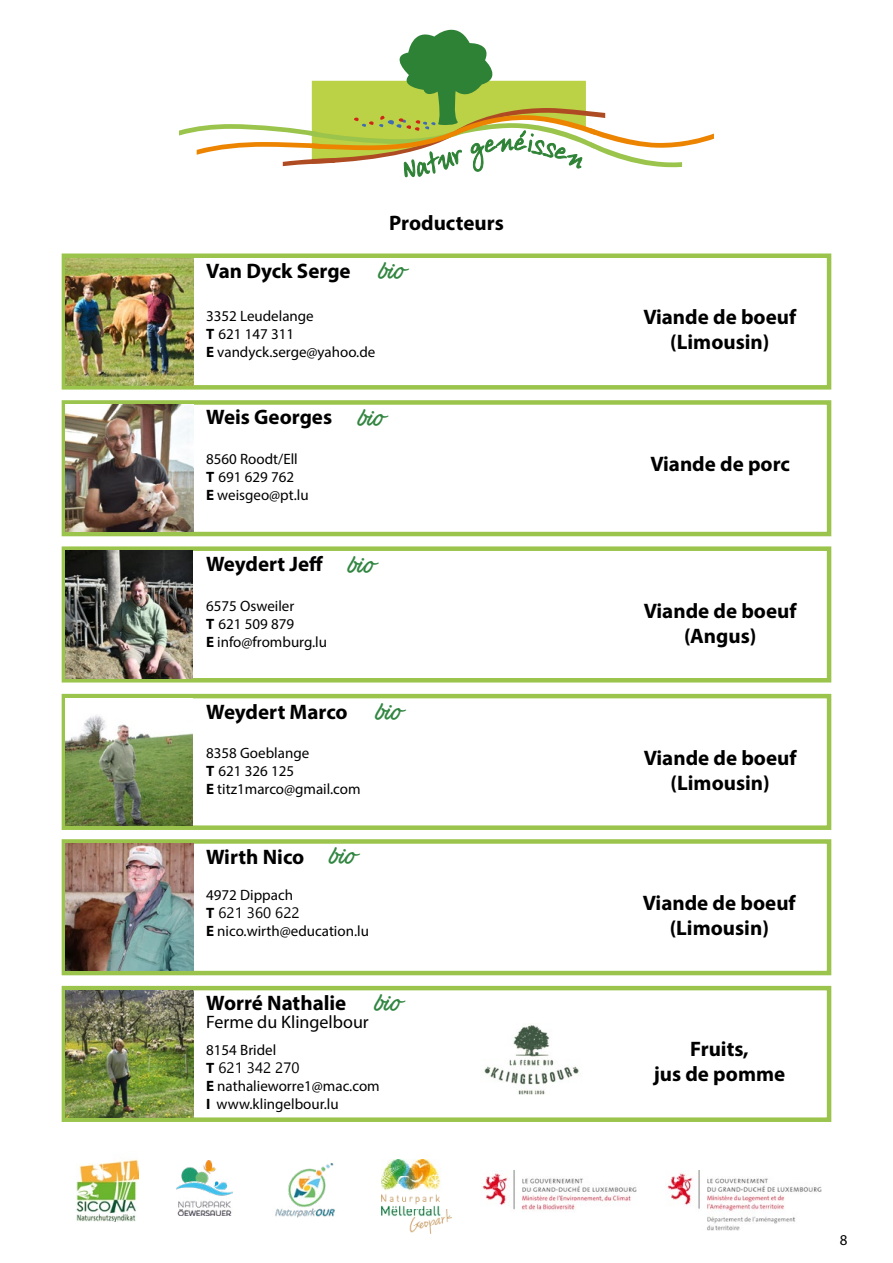
<style>
.page{position:relative;width:893px;height:1263px;background:#fff}
.page>*{position:absolute;margin:0;border:0;box-sizing:border-box;transform-origin:0 0}
.t1{font:27px "Actonia PERSONALUSE";color:#328641}
.t2{font:700 21px/25.2px "Myriad Pro";color:#000;text-align:center}
.t3{font:18px "Myriad Pro";color:#000}
.t4{font:15px/18px "Myriad Pro";color:#000}
.t5{font:700 15px "Myriad Pro";color:#000}
.s1{font-weight:700}
</style>
<div class="page">
<img style="left:77px;top:1159px;width:61px;height:63px">
<img style="left:176px;top:1161px;width:57px;height:55px">
<img style="left:275px;top:1163px;width:60px;height:55px">
<img style="left:382px;top:1160px;width:70px;height:73px">
<img style="left:667px;top:1170px;width:155px;height:61px">
<img style="left:482px;top:1170px;width:155px;height:41px">
<svg style="left:179px;top:29px;width:535px;height:148px"></svg>
<div style="left:62px;top:986px;width:769px;height:136px;border:4px solid #9ac44b"></div>
<img style="left:66px;top:990px;width:127px;height:127px">
<img style="left:483px;top:1025px;width:96px;height:70px">
<div style="left:62px;top:839px;width:769px;height:136px;border:4px solid #9ac44b"></div>
<img style="left:66px;top:844px;width:127px;height:127px">
<div style="left:62px;top:694px;width:769px;height:136px;border:4px solid #9ac44b"></div>
<img style="left:66px;top:698px;width:127px;height:128px">
<div style="left:62px;top:546px;width:769px;height:136px;border:4px solid #9ac44b"></div>
<img style="left:66px;top:551px;width:127px;height:127px">
<div style="left:62px;top:400px;width:769px;height:136px;border:4px solid #9ac44b"></div>
<img style="left:66px;top:405px;width:127px;height:127px">
<div style="left:62px;top:253px;width:769px;height:137px;border:4px solid #9ac44b"></div>
<img style="left:66px;top:258px;width:127px;height:127px">
<h2 class="t2" style="left:389px;top:210px;width:116px">Producteurs</h2>
<h1 class="t1" style="left:379px;top:257px;width:28px">bio</h1>
<h2 class="t2" style="left:206px;top:257px;width:146px">Van Dyck Serge</h2>
<p class="t4" style="left:206px;top:307px;width:171px">3352 Leudelange<br><span class="s1">T</span> 621 147 311<br><span class="s1">E</span> vandyck.serge@yahoo.de</p>
<h2 class="t2" style="left:643px;top:303px;width:154px">Viande de boeuf (Limousin)</h2>
<h1 class="t1" style="left:358px;top:404px;width:28px">bio</h1>
<h2 class="t2" style="left:206px;top:404px;width:127px">Weis Georges</h2>
<p class="t4" style="left:206px;top:450px;width:104px">8560 Roodt/Ell<br><span class="s1">T</span> 691 629 762<br><span class="s1">E</span> weisgeo@pt.lu</p>
<h2 class="t2" style="left:650px;top:451px;width:141px">Viande de porc</h2>
<h2 class="t2" style="left:206px;top:551px;width:119px">Weydert Jeff</h2>
<p class="t4" style="left:206px;top:596px;width:122px">6575 Osweiler<br><span class="s1">T</span> 621 509 879<br><span class="s1">E</span> info@fromburg.lu</p>
<h1 class="t1" style="left:348px;top:551px;width:28px">bio</h1>
<h2 class="t2" style="left:206px;top:698px;width:143px">Weydert Marco</h2>
<p class="t4" style="left:206px;top:744px;width:156px">8358 Goeblange<br><span class="s1">T</span> 621 326 125<br><span class="s1">E</span> titz1marco@gmail.com</p>
<h1 class="t1" style="left:376px;top:698px;width:28px">bio</h1>
<h1 class="t1" style="left:330px;top:842px;width:28px">bio</h1>
<h2 class="t2" style="left:206px;top:843px;width:100px">Wirth Nico</h2>
<p class="t4" style="left:206px;top:885px;width:88px">4972 Dippach</p>
<p class="t5" style="left:206px;top:903px;width:10px">T</p>
<p class="t4" style="left:206px;top:921px;width:164px"><span class="s1">E</span> nico.wirth@education.lu</p>
<h1 class="t1" style="left:375px;top:990px;width:28px">bio</h1>
<h2 class="t2" style="left:206px;top:989px;width:142px">Worré Nathalie</h2>
<p class="t3" style="left:206px;top:1011px;width:164px">Ferme du Klingelbour</p>
<p class="t4" style="left:206px;top:1041px;width:72px">8154 Bridel</p>
<p class="t5" style="left:206px;top:1058px;width:10px">T</p>
<p class="t4" style="left:206px;top:1077px;width:175px"><span class="s1">E</span> nathalieworre1@mac.com<br><span class="s1">I</span> www.klingelbour.lu</p>
<h2 class="t2" style="left:644px;top:597px;width:154px">Viande de boeuf (Angus)</h2>
<h2 class="t2" style="left:644px;top:744px;width:154px">Viande de boeuf (Limousin)</h2>
<h2 class="t2" style="left:643px;top:889px;width:154px">Viande de boeuf (Limousin)</h2>
<h2 class="t2" style="left:654px;top:1036px;width:133px">Fruits,<br>jus de pomme</h2>
<p class="t4" style="left:840px;top:1231px;width:9px">8</p>
</div>
